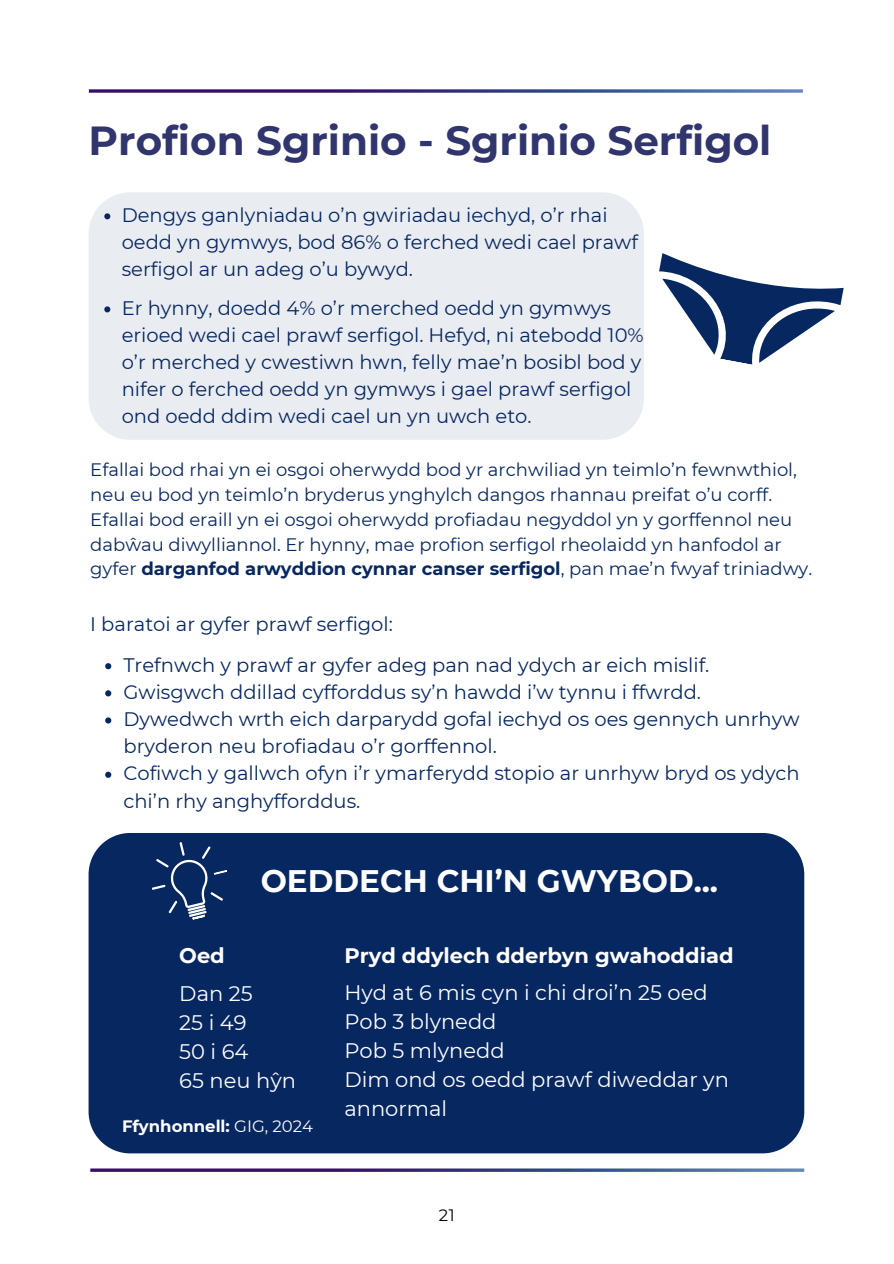
<style>
.page{position:relative;width:894px;height:1264px;background:#fff}
.page>*{position:absolute;margin:0;border:0;box-sizing:border-box;transform-origin:0 0}
.t1{font:700 40.5px "Montserrat";color:#31356e}
.t2{font:700 31.05px "Montserrat";color:#fefeff}
.t3{font:21px/29px "Montserrat";color:#fefeff}
.t4{font:700 21px "Montserrat";color:#fefeff}
.t5{font:19.5px/27px "Montserrat";color:#072761}
.t6{font:18px/24.8px "Montserrat";color:#072761}
.t7{font:700 16.5px "Montserrat";color:#fefeff}
.t8{font:16.5px "Montserrat";color:#000}
.s1{font-weight:700}
.s2{font-weight:400}
</style>
<div class="page">
<svg style="left:89px;top:89px;width:713px;height:4px;background:#595396"></svg>
<div style="left:88px;top:833px;width:716px;height:320px;background:#072761"></div>
<svg style="left:151px;top:841px;width:76px;height:79px;background:#213e72"></svg>
<div style="left:89px;top:192px;width:554px;height:248px;background:#e9ecf1"></div>
<svg style="left:659px;top:253px;width:184px;height:112px"></svg>
<svg style="left:104px;top:213px;width:6px;height:6px"></svg>
<svg style="left:104px;top:306px;width:6px;height:6px"></svg>
<svg style="left:105px;top:663px;width:6px;height:6px"></svg>
<svg style="left:105px;top:690px;width:6px;height:6px"></svg>
<svg style="left:105px;top:717px;width:6px;height:6px"></svg>
<svg style="left:105px;top:771px;width:6px;height:6px"></svg>
<h1 class="t1" style="left:88px;top:116px;width:684px">Profion Sgrinio - Sgrinio Serfigol</h1>
<p class="t5" style="left:122px;top:202px;width:517px">Dengys ganlyniadau o’n gwiriadau iechyd, o’r rhai oedd yn gymwys, bod 86% o ferched wedi cael prawf serfigol ar un adeg o’u bywyd.</p>
<p class="t5" style="left:122px;top:295px;width:523px">Er hynny, doedd 4% o’r merched oedd yn gymwys erioed wedi cael prawf serfigol. Hefyd, ni atebodd 10% o’r merched y cwestiwn hwn, felly mae’n bosibl bod y nifer o ferched oedd yn gymwys i gael prawf serfigol ond oedd ddim wedi cael un yn uwch eto.</p>
<p class="t6" style="left:90px;top:457px;width:723px">Efallai bod rhai yn ei osgoi oherwydd bod yr archwiliad yn teimlo’n fewnwthiol, neu eu bod yn teimlo’n bryderus ynghylch dangos rhannau preifat o’u corff.<br>Efallai bod eraill yn ei osgoi oherwydd profiadau negyddol yn y gorffennol neu dabŵau diwylliannol. Er hynny, mae profion serfigol rheolaidd yn hanfodol ar gyfer <span class="s1">darganfod arwyddion cynnar canser serfigol</span>, pan mae’n fwyaf triniadwy.</p>
<p class="t5" style="left:90px;top:610px;width:304px">I baratoi ar gyfer prawf serfigol:</p>
<p class="t5" style="left:123px;top:651px;width:587px">Trefnwch y prawf ar gyfer adeg pan nad ydych ar eich mislif.</p>
<h2 class="t5" style="left:123px;top:678px;width:579px">Gwisgwch ddillad cyfforddus sy’n hawdd i’w tynnu i ffwrdd.</h2>
<h3 class="t5" style="left:123px;top:705px;width:677px">Dywedwch wrth eich darparydd gofal iechyd os oes gennych unrhyw bryderon neu brofiadau o’r gorffennol.</h3>
<h4 class="t5" style="left:123px;top:760px;width:677px">Cofiwch y gallwch ofyn i’r ymarferydd stopio ar unrhyw bryd os ydych chi’n rhy anghyfforddus.</h4>
<h3 class="t2" style="left:260px;top:861px;width:459px">OEDDECH CHI’N GWYBOD...</h3>
<p class="t4" style="left:179px;top:943px;width:47px">Oed</p>
<p class="t3" style="left:179px;top:978px;width:118px">Dan 25<br>25 i 49<br>50 i 64<br>65 neu hŷn</p>
<p class="t7" style="left:122px;top:1116px;width:192px">Ffynhonnell: <span class="s2">GIG, 2024</span></p>
<p class="t4" style="left:344px;top:943px;width:390px">Pryd ddylech dderbyn gwahoddiad</p>
<h4 class="t3" style="left:344px;top:978px;width:386px">Hyd at 6 mis cyn i chi droi’n 25 oed<br>Pob 3 blynedd<br>Pob 5 mlynedd<br>Dim ond os oedd prawf diweddar yn annormal</h4>
<p class="t8" style="left:438px;top:1205px;width:18px">21</p>
</div>
